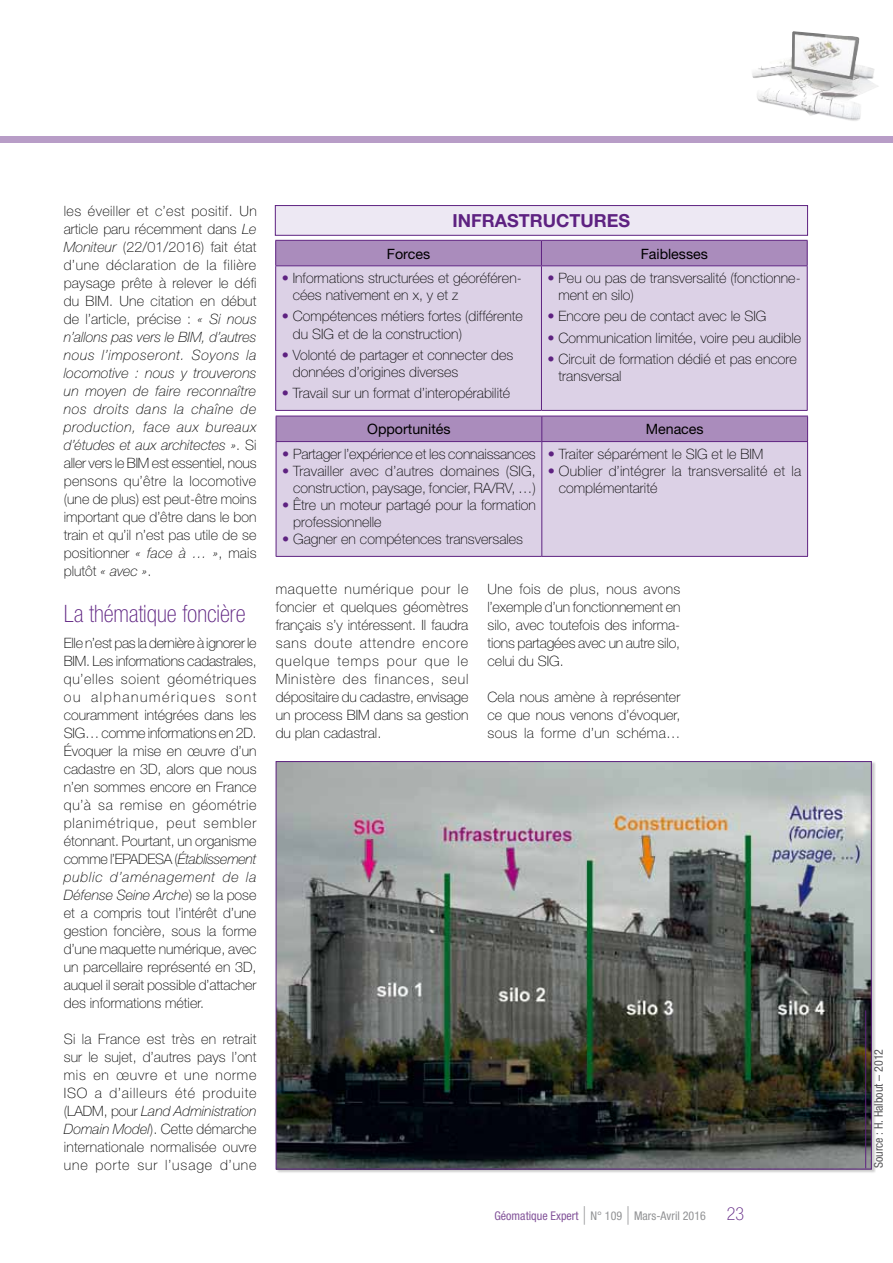
<style>
.page{position:relative;width:893px;height:1263px;background:#fff}
.page>*{position:absolute;margin:0;border:0;box-sizing:border-box;transform-origin:0 0}
.t1{font:100 condensed 24px "Helvetica Neue";color:#5e2281}
.t2{font:700 18px "Helvetica Neue";color:#5e2281}
.t3{font:100 14.25px/18px "Helvetica Neue";color:#000}
.t4{font:14.25px "Helvetica Neue";color:#000}
.t5{font:condensed 12px "Helvetica Neue";color:#929395}
.t6{font:condensed 12px "Helvetica Neue";color:#58585a}
.s1{font-style:italic}
.s2{color:#5e2281}
.s3{color:#83549a}
.s4{font-weight:100;font-size:18px;color:#5e2281}
</style>
<div class="page">
<div style="left:0;top:136px;width:893px;height:6px;background:#b89dc7"></div>
<img style="left:752px;top:31px;width:127px;height:90px">
<img style="left:278px;top:763px;width:592px;height:404px">
<hr style="left:865px;top:1010px;width:1px;height:158px;background:#5e2281">
<div style="left:276px;top:266px;width:531px;height:144px;background:#dcd1e6"></div>
<div style="left:275px;top:240px;width:533px;height:25px;background:#aa8cbc"></div>
<hr style="left:275px;top:265px;width:266px;height:1px;background:#5e2281">
<hr style="left:275px;top:266px;width:1px;height:144px;background:#5e2281">
<hr style="left:541px;top:265px;width:267px;height:1px;background:#5e2281">
<hr style="left:541px;top:266px;width:1px;height:144px;background:#5e2281">
<hr style="left:807px;top:266px;width:1px;height:144px;background:#5e2281">
<hr style="left:275px;top:410px;width:266px;height:1px;background:#5e2281">
<hr style="left:541px;top:410px;width:267px;height:1px;background:#5e2281">
<div style="left:277px;top:442px;width:530px;height:114px;background:#dcd1e6"></div>
<div style="left:276px;top:416px;width:532px;height:25px;background:#aa8cbc"></div>
<hr style="left:276px;top:441px;width:266px;height:1px;background:#5e2281">
<hr style="left:276px;top:442px;width:1px;height:114px;background:#5e2281">
<hr style="left:542px;top:441px;width:266px;height:1px;background:#5e2281">
<hr style="left:541px;top:442px;width:1px;height:114px;background:#5e2281">
<hr style="left:807px;top:442px;width:1px;height:114px;background:#5e2281">
<hr style="left:276px;top:556px;width:266px;height:1px;background:#5e2281">
<hr style="left:542px;top:556px;width:266px;height:1px;background:#5e2281">
<div style="left:275px;top:206px;width:532px;height:29px;background:#ede8f3"></div>
<div style="left:275px;top:205px;width:533px;height:31px;border:1px solid #5e2281"></div>
<p class="t3" style="left:64px;top:202px;width:194px;text-align:justify">les éveiller et c’est positif. Un article paru récemment dans <span class="s1">Le Moniteur</span> (22/01/2016) fait état d’une déclaration de la filière paysage prête à relever le défi du BIM. Une citation en début de l’article, précise : <span class="s1">« Si nous n’allons pas vers le BIM, d’autres nous l’imposeront. Soyons la locomotive : nous y trouverons un moyen de faire reconnaître nos droits dans la chaîne de production, face aux bureaux d’études et aux architectes »</span>. Si aller vers le BIM est essentiel, nous pensons qu’être la locomotive (une de plus) est peut-être moins important que d’être dans le bon train et qu’il n’est pas utile de se positionner <span class="s1">« face à … »</span>, mais plutôt <span class="s1">« avec »</span>.</p>
<h1 class="t1" style="left:64px;top:600px;width:183px">La thématique foncière</h1>
<p class="t3" style="left:64px;top:634px;width:194px;text-align:justify">Elle n’est pas la dernière à ignorer le BIM. Les informations cadastrales, qu’elles soient géométriques ou alphanumériques sont couramment intégrées dans les SIG… comme informations en 2D. évoquer la mise en œuvre d’un cadastre en 3D, alors que nous n’en sommes encore en France qu’à sa remise en géométrie planimétrique, peut sembler étonnant. Pourtant, un organisme comme l’EPADESA (<span class="s1">Établissement public d’aménagement de la Défense Seine Arche</span>) se la pose et a compris tout l’intérêt d’une gestion foncière, sous la forme d’une maquette numérique, avec un parcellaire représenté en 3D, auquel il serait possible d’attacher des informations métier.</p>
<p class="t3" style="left:64px;top:1030px;width:194px;text-align:justify">Si la France est très en retrait sur le sujet, d’autres pays l’ont mis en œuvre et une norme ISO a d’ailleurs été produite (LADM, pour <span class="s1">Land Administration Domain Model</span>). Cette démarche internationale normalisée ouvre une porte sur l’usage d’une</p>
<p class="t2" style="left:453px;top:210px;width:178px">INFRASTRUCTURES</p>
<p class="t4" style="left:387px;top:245px;width:45px">Forces</p>
<p class="t4" style="left:641px;top:245px;width:69px">Faiblesses</p>
<p class="t3" style="left:293px;top:269px;width:230px;line-height:17.1px;text-indent:-11px"><span class="s2">•</span> Informations structurées et géoréféren&shy;cées nativement en x, y et z</p>
<p class="t3" style="left:293px;top:308px;width:232px;line-height:17.1px;text-indent:-11px"><span class="s2">•</span> Compétences métiers fortes (différente du SIG et de la construction)</p>
<p class="t3" style="left:293px;top:346px;width:222px;line-height:17.1px;text-indent:-11px"><span class="s2">•</span> Volonté de partager et connecter des données d’origines diverses</p>
<p class="t3" style="left:282px;top:384px;width:230px"><span class="s2">•</span> Travail sur un format d’interopérabilité</p>
<p class="t3" style="left:559px;top:269px;width:244px;line-height:17.1px;text-indent:-11px"><span class="s2">•</span> Peu ou pas de transversalité (fonctionne&shy;ment en silo)</p>
<p class="t3" style="left:547px;top:307px;width:221px"><span class="s2">•</span> Encore peu de contact avec le SIG</p>
<p class="t3" style="left:547px;top:329px;width:255px"><span class="s2">•</span> Communication limitée, voire peu audible</p>
<p class="t3" style="left:559px;top:350px;width:240px;line-height:17.1px;text-indent:-11px"><span class="s2">•</span> Circuit de formation dédié et pas encore transversal</p>
<p class="t4" style="left:367px;top:421px;width:85px">Opportunités</p>
<p class="t4" style="left:646px;top:421px;width:60px">Menaces</p>
<p class="t3" style="left:282px;top:445px;width:255px"><span class="s2">•</span> Partager l’expérience et les connaissances</p>
<p class="t3" style="left:282px;top:462px;width:255px;line-height:17.1px;text-align:right"><span class="s2">•</span> Travailler avec d’autres domaines (SIG, construction, paysage, foncier, RA/RV, …)</p>
<p class="t3" style="left:293px;top:496px;width:244px;line-height:17.1px;text-indent:-11px"><span class="s2">•</span> Être un moteur partagé pour la formation professionnelle</p>
<p class="t3" style="left:282px;top:530px;width:243px"><span class="s2">•</span> Gagner en compétences transversales</p>
<p class="t3" style="left:548px;top:445px;width:217px"><span class="s2">•</span> Traiter séparément le SIG et le BIM</p>
<p class="t3" style="left:559px;top:462px;width:244px;line-height:17.1px;text-indent:-11px"><span class="s2">•</span> Oublier d’intégrer la transversalité et la complémentarité</p>
<p class="t3" style="left:276px;top:580px;width:194px;text-align:justify">maquette numérique pour le foncier et quelques géomètres français s’y intéressent. Il faudra sans doute attendre encore quelque temps pour que le Ministère des finances, seul dépositaire du cadastre, envisage un process BIM dans sa gestion du plan cadastral.</p>
<p class="t3" style="left:488px;top:580px;width:194px;text-align:justify">Une fois de plus, nous avons l’exemple d’un fonctionnement en silo, avec toutefois des informa&shy;tions partagées avec un autre silo, celui du SIG.</p>
<p class="t3" style="left:488px;top:688px;width:194px;text-align:justify">Cela nous amène à représenter ce que nous venons d’évoquer, sous la forme d’un schéma…</p>
<p class="t5" style="left:494px;top:1209px;width:251px"><span class="s3">Géomatique Expert</span> N° 109 Mars-Avril 2016 <span class="s4">23</span></p>
<p class="t6" style="left:872px;top:1168px;width:121px;rotate:-90deg">Source : H. Halbout – 2012</p>
</div>
